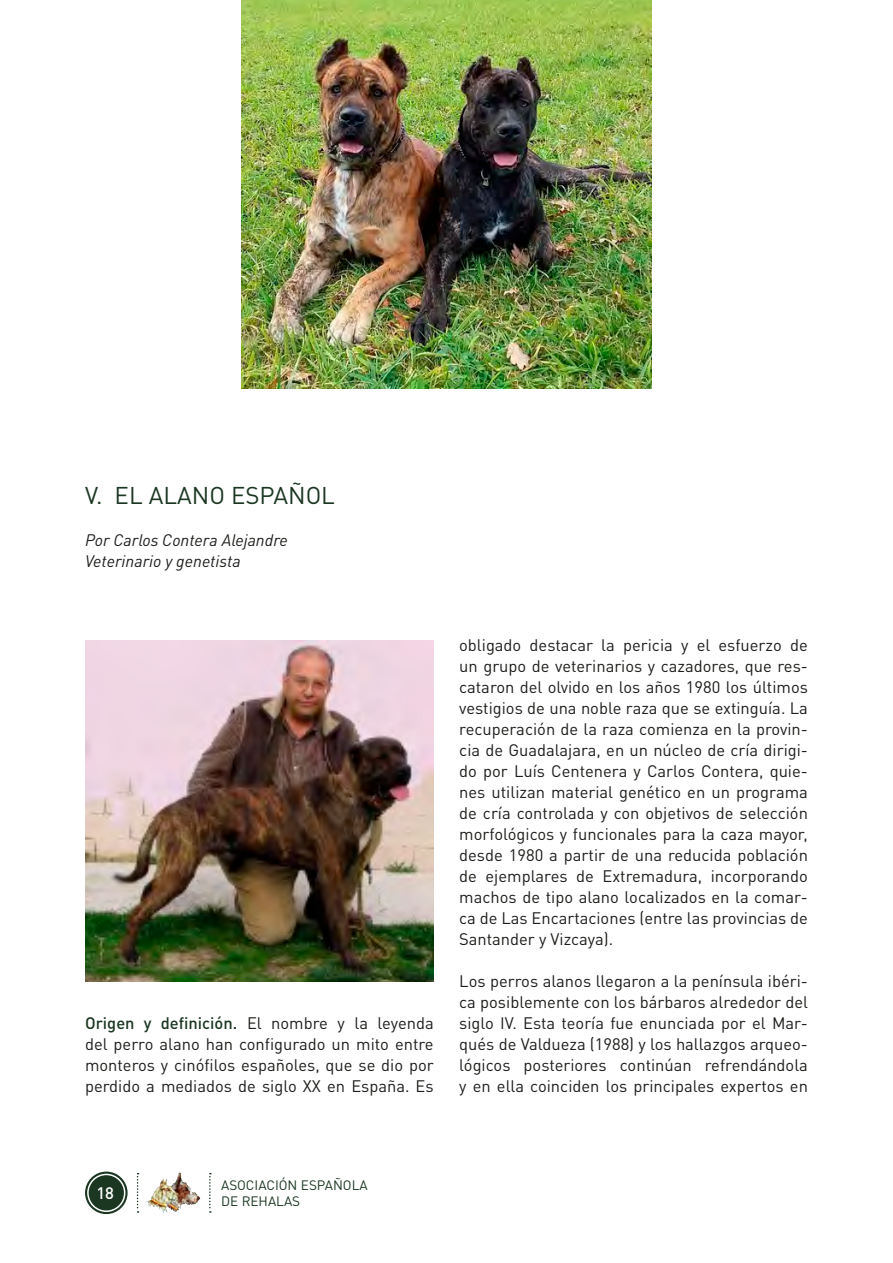
<style>
.page{position:relative;width:893px;height:1263px;background:#fff}
.page>*{position:absolute;margin:0;border:0;box-sizing:border-box;transform-origin:0 0}
.t1{font:24px "DIN Pro";color:#1b3722}
.t2{font:16.5px/21px "DIN Pro";color:#1d1d1b;text-align:justify}
.t3{font:italic 16.5px "DIN Pro";color:#1d1d1b}
.t4{font:500 16.5px "DIN Pro";color:#fff}
.t5{font:13.5px/16.2px "DIN Pro";color:#1b3722}
.s1{font-weight:500;color:#1b3722}
</style>
<div class="page">
<img style="left:146px;top:1172px;width:55px;height:41px">
<svg style="left:137px;top:1173px;width:2px;height:40px"></svg>
<svg style="left:209px;top:1173px;width:2px;height:40px"></svg>
<svg style="left:85px;top:1171px;width:43px;height:43px"></svg>
<div style="left:87px;top:1174px;width:38px;height:38px;border:2px solid #fff;border-radius:50%"></div>
<img style="left:85px;top:640px;width:349px;height:341px">
<img style="left:241px;top:0;width:411px;height:388px">
<p class="t1" style="left:85px;top:477px;width:251px">V. EL ALANO ESPAÑOL</p>
<p class="t3" style="left:85px;top:527px;width:204px">Por Carlos Contera Alejandre</p>
<p class="t3" style="left:85px;top:548px;width:157px">Veterinario y genetista</p>
<p class="t2" style="left:85px;top:1011px;width:350px"><span class="s1">Origen y definición.</span> El nombre y la leyenda del perro alano han configurado un mito entre monteros y cinófilos españoles, que se dio por perdido a mediados de siglo XX en España. Es</p>
<p class="t2" style="left:459px;top:633px;width:350px">obligado destacar la pericia y el esfuerzo de un grupo de veterinarios y cazadores, que res&shy;cataron del olvido en los años 1980 los últimos vestigios de una noble raza que se extinguía. La recuperación de la raza comienza en la provin&shy;cia de Guadalajara, en un núcleo de cría dirigi&shy;do por Luís Centenera y Carlos Contera, quie&shy;nes utilizan material genético en un programa de cría controlada y con objetivos de selección morfológicos y funcionales para la caza mayor, desde 1980 a partir de una reducida población de ejemplares de Extremadura, incorporando machos de tipo alano localizados en la comar&shy;ca de Las Encartaciones (entre las provincias de Santander y Vizcaya).</p>
<p class="t2" style="left:459px;top:969px;width:350px">Los perros alanos llegaron a la península ibéri&shy;ca posiblemente con los bárbaros alrededor del siglo IV. Esta teoría fue enunciada por el Mar&shy;qués de Valdueza (1988) y los hallazgos arqueo&shy;lógicos posteriores continúan refrendándola y en ella coinciden los principales expertos en</p>
<p class="t4" style="left:96px;top:1179px;width:19px">18</p>
<p class="t5" style="left:221px;top:1175px;width:148px">ASOCIACIÓN ESPAÑOLA<br>DE REHALAS</p>
</div>
